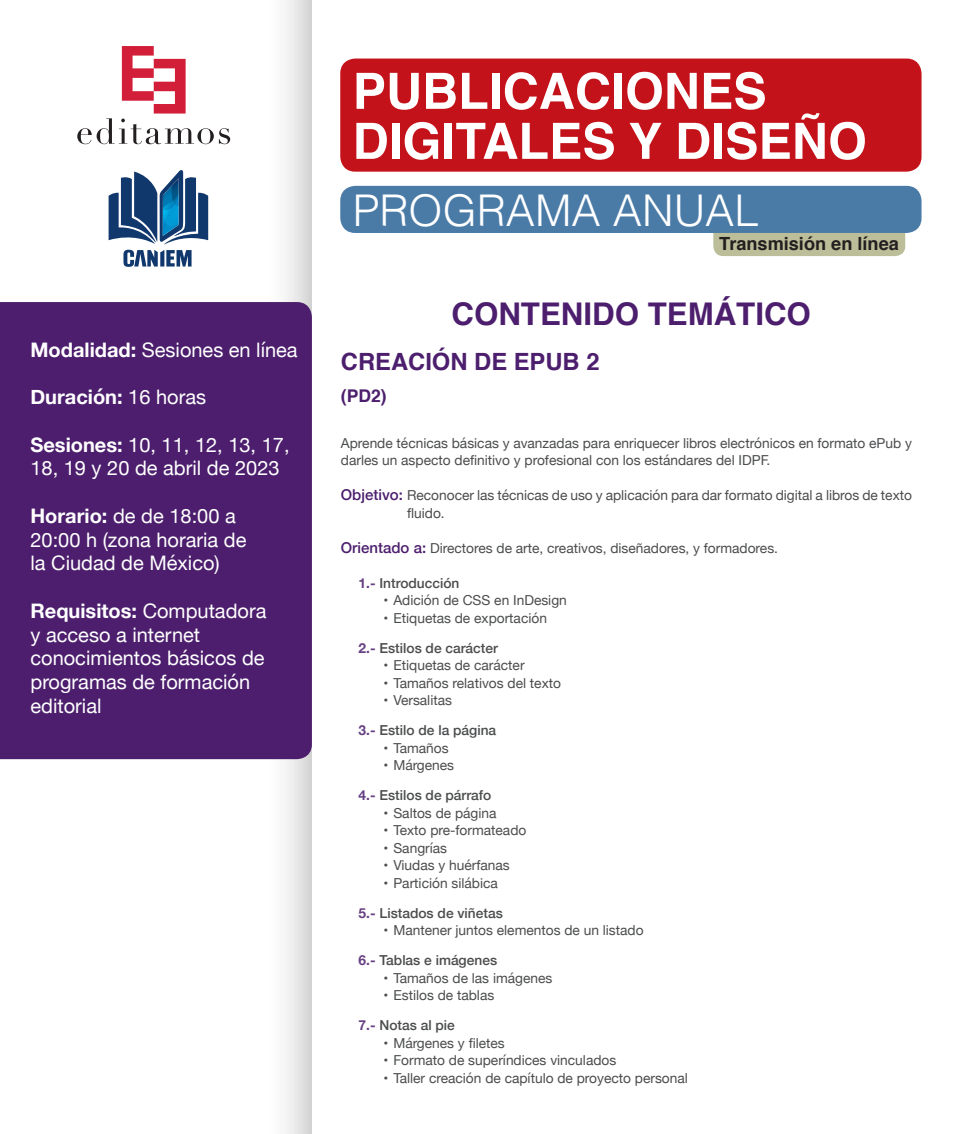
<style>
.page{position:relative;width:957px;height:1134px;background:#fff}
.page>*{position:absolute;margin:0;border:0;box-sizing:border-box;transform-origin:0 0}
.t1{font:700 50px/50px "Helvetica";color:#fff}
.t2{font:300 43.75px "Helvetica";color:#fff}
.t3{font:700 31.25px "Helvetica";color:#4c1e6d}
.t4{font:700 23.75px "Helvetica";color:#4c1e6d}
.t5{font:20px/23.8px "Helvetica Neue";color:#fff}
.t6{font:700 20px "Helvetica Neue";color:#fff}
.t7{font:700 18.12px "Helvetica";color:#231f20}
.t8{font:700 17.5px "Helvetica";color:#4c1e6d}
.t9{font:13.75px/17.5px "Helvetica Neue";color:#4b4c4d}
.t10{font:500 13.75px "Helvetica Neue";color:#4b4c4d}
.s1{font-weight:700}
.s2{font-weight:400}
.s3{font-weight:500;font-size:15px;color:#4c1e6d}
.s4{font-weight:700;color:#674083}
</style>
<div class="page">
<div style="left:262px;top:0;width:50px;height:1134px;background:linear-gradient(to right,#fff,#d9d9d9)"></div>
<svg style="left:123px;top:250px;width:68px;height:17px"></svg>
<svg style="left:109px;top:170px;width:99px;height:74px"></svg>
<svg style="left:77px;top:46px;width:153px;height:98px"></svg>
<div style="left:0;top:302px;width:312px;height:457px;background:#4c1e6d"></div>
<div style="left:340px;top:186px;width:581px;height:47px;background:#4a7ba7;border-radius:15px"></div>
<div style="left:340px;top:59px;width:581px;height:113px;background:#c4121a;border-radius:15px"></div>
<div style="left:713px;top:233px;width:192px;height:23px;background:#bbbe98"></div>
<p class="t5" style="left:30px;top:339px;width:269px"><span class="s1">Modalidad:</span> Sesiones en línea</p>
<p class="t6" style="left:30px;top:381px;width:177px">Duración: <span class="s2">16 horas</span></p>
<p class="t5" style="left:30px;top:434px;width:261px"><span class="s1">Sesiones:</span> 10, 11, 12, 13, 17,<br>18, 19 y 20 de abril de 2023</p>
<p class="t5" style="left:30px;top:505px;width:217px"><span class="s1">Horario:</span> de de 18:00 a<br>20:00 h (zona horaria de la Ciudad de México)</p>
<p class="t5" style="left:30px;top:600px;width:237px"><span class="s1">Requisitos:</span> Computadora y acceso a internet conocimientos básicos de programas de formación editorial</p>
<p class="t1" style="left:352px;top:67px;width:516px">PUBLICACIONES<br>DIGITALES Y DISEÑO</p>
<p class="t2" style="left:353px;top:173px;width:408px">PROGRAMA ANUAL</p>
<p class="t7" style="left:719px;top:229px;width:181px">Transmisión en línea</p>
<p class="t3" style="left:451px;top:289px;width:361px">CONTENIDO TEMÁTICO</p>
<p class="t4" style="left:341px;top:342px;width:260px">CREACIÓN DE EPUB 2</p>
<p class="t8" style="left:341px;top:382px;width:47px">(PD2)</p>
<p class="t9" style="left:341px;top:435px;width:572px">Aprende técnicas básicas y avanzadas para enriquecer libros electrónicos en formato ePub y darles un aspecto definitivo y profesional con los estándares del IDPF.</p>
<p class="t9" style="left:407px;top:487px;width:506px;text-indent:-66px"><span class="s3">Objetivo:</span> Reconocer las técnicas de uso y aplicación para dar formato digital a libros de texto fluido.</p>
<p class="t9" style="left:341px;top:540px;width:439px"><span class="s3">Orientado a:</span> Directores de arte, creativos, diseñadores, y formadores.</p>
<p class="t10" style="left:358px;top:572px;width:102px"><span class="s4">1.-</span> Introducción</p>
<p class="t9" style="left:383px;top:592px;width:185px">• Adición de CSS en InDesign</p>
<p class="t9" style="left:383px;top:610px;width:165px">• Etiquetas de exportación</p>
<p class="t10" style="left:358px;top:637px;width:141px"><span class="s4">2.-</span> Estilos de carácter</p>
<p class="t9" style="left:383px;top:657px;width:143px">• Etiquetas de carácter</p>
<p class="t9" style="left:383px;top:675px;width:179px">• Tamaños relativos del texto</p>
<p class="t9" style="left:383px;top:692px;width:70px">• Versalitas</p>
<p class="t10" style="left:358px;top:719px;width:139px"><span class="s4">3.-</span> Estilo de la página</p>
<p class="t9" style="left:383px;top:740px;width:67px">• Tamaños</p>
<p class="t9" style="left:383px;top:757px;width:72px">• Márgenes</p>
<p class="t10" style="left:358px;top:784px;width:134px"><span class="s4">4.-</span> Estilos de párrafo</p>
<p class="t9" style="left:383px;top:805px;width:115px">• Saltos de página</p>
<p class="t9" style="left:383px;top:822px;width:144px">• Texto pre-formateado</p>
<p class="t9" style="left:383px;top:840px;width:65px">• Sangrías</p>
<p class="t9" style="left:383px;top:857px;width:128px">• Viudas y huérfanas</p>
<p class="t9" style="left:383px;top:875px;width:116px">• Partición silábica</p>
<p class="t10" style="left:358px;top:902px;width:146px"><span class="s4">5.-</span> Listados de viñetas</p>
<p class="t9" style="left:383px;top:922px;width:262px">• Mantener juntos elementos de un listado</p>
<p class="t10" style="left:358px;top:949px;width:140px"><span class="s4">6.-</span> Tablas e imágenes</p>
<p class="t9" style="left:383px;top:970px;width:170px">• Tamaños de las imágenes</p>
<p class="t9" style="left:383px;top:987px;width:112px">• Estilos de tablas</p>
<p class="t10" style="left:358px;top:1014px;width:98px"><span class="s4">7.-</span> Notas al pie</p>
<p class="t9" style="left:383px;top:1035px;width:123px">• Márgenes y filetes</p>
<p class="t9" style="left:383px;top:1052px;width:234px">• Formato de superíndices vinculados</p>
<p class="t9" style="left:383px;top:1070px;width:306px">• Taller creación de capítulo de proyecto personal</p>
</div>
